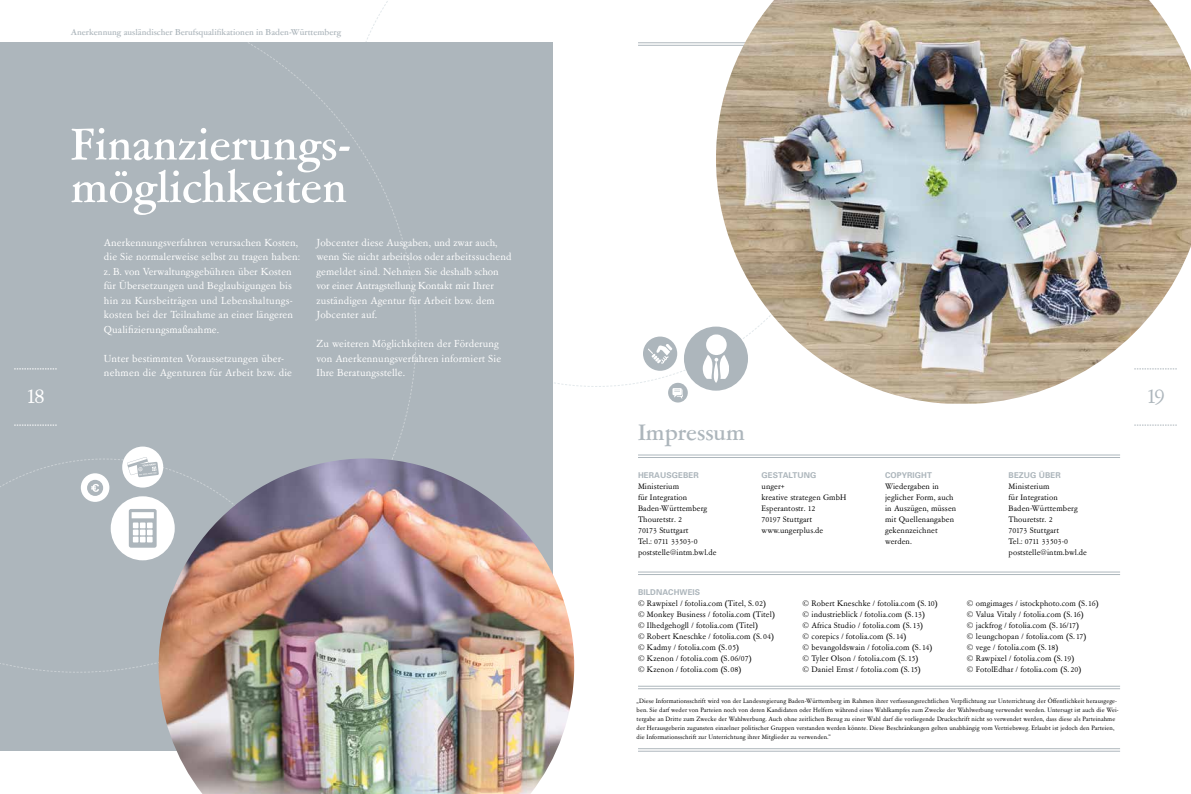
<style>
.page{position:relative;width:1191px;height:794px;background:#fff}
.page>*{position:absolute;margin:0;border:0;box-sizing:border-box;transform-origin:0 0}
.t1{font:500 50px/42.5px "Garamont Amst SB";color:#fff}
.t2{font:500 25px "Garamont Amst SB";color:#adb6bc}
.t3{font:25px "Garamont Amst SB";color:#adb6bc}
.t4{font:25px "Garamont Amst SB";color:#fff}
.t5{font:11.5px/14.5px "Garamont Amst SB";letter-spacing:.01em;color:#fff}
.t6{font:500 9.5px "Garamont Amst SB";color:#adb6bc}
.t7{font:9px/11px "Garamont Amst SB";letter-spacing:.01em;color:#000}
.t8{font:700 8px "Univers";letter-spacing:.01em;color:#adb6bc}
.t9{font:7px/9px "Garamont Amst SB";letter-spacing:.01em;color:#000}
</style>
<div class="page">
<div style="left:684px;top:326px;width:64px;height:65px;background:#adb6bc;border-radius:50%"></div>
<div style="left:0;top:43px;width:553px;height:708px;background:#adb6bc"></div>
<img style="left:312px;top:458px;width:262px;height:336px">
<hr style="left:638px;top:572px;width:482px;height:1px;background:#adb6bc">
<hr style="left:638px;top:574px;width:482px;height:1px;background:#adb6bc">
<hr style="left:638px;top:455px;width:482px;height:1px;background:#adb6bc">
<hr style="left:638px;top:457px;width:482px;height:1px;background:#adb6bc">
<hr style="left:638px;top:686px;width:482px;height:1px;background:#adb6bc">
<hr style="left:638px;top:688px;width:482px;height:1px;background:#adb6bc">
<svg style="left:702px;top:334px;width:14px;height:49px"></svg>
<div style="left:643px;top:336px;width:34px;height:35px;background:#adb6bc;border-radius:50%"></div>
<svg style="left:648px;top:344px;width:24px;height:19px"></svg>
<div style="left:668px;top:383px;width:20px;height:19px;background:#adb6bc;border-radius:50%"></div>
<svg style="left:672px;top:388px;width:11px;height:11px"></svg>
<img style="left:716px;top:0;width:475px;height:404px">
<svg style="left:1134px;top:369px;width:42px;height:1px"></svg>
<svg style="left:1134px;top:425px;width:42px;height:1px"></svg>
<hr style="left:638px;top:748px;width:482px;height:1px;background:#adb6bc">
<hr style="left:638px;top:751px;width:482px;height:1px;background:#adb6bc">
<svg style="left:0;top:42px;width:312px;height:752px"></svg>
<p class="t6" style="left:71px;top:27px;width:272px">Anerkennung ausländischer Berufsqualifikationen in Baden-Württemberg</p>
<h2 class="t4" style="left:26px;top:383px;width:21px">18</h2>
<h1 class="t1" style="left:71px;top:125px;width:279px">Finanzierungs&shy;möglichkeiten</h1>
<p class="t5" style="left:104px;top:235px;width:198px">Anerkennungsverfahren verursachen Kosten, die Sie normalerweise selbst zu tragen haben: z. B. von Verwaltungsgebühren über Kosten für Übersetzungen und Beglaubigungen bis hin zu Kursbeiträgen und Lebenshaltungs&shy;kosten bei der Teilnahme an einer längeren Qualifizierungsmaßnahme.</p>
<p class="t5" style="left:104px;top:351px;width:189px">Unter bestimmten Voraussetzungen über&shy;nehmen die Agenturen für Arbeit bzw. die</p>
<p class="t5" style="left:316px;top:235px;width:197px">Jobcenter diese Ausgaben, und zwar auch, wenn Sie nicht arbeitslos oder arbeitssuchend gemeldet sind. Nehmen Sie deshalb schon vor einer Antragstellung Kontakt mit Ihrer zuständigen Agentur für Arbeit bzw. dem Jobcenter auf.</p>
<p class="t5" style="left:316px;top:337px;width:186px">Zu weiteren Möglichkeiten der Förderung von Anerkennungsverfahren informiert Sie<br>Ihre Beratungsstelle.</p>
<h2 class="t2" style="left:638px;top:420px;width:108px">Impressum</h2>
<p class="t8" style="left:638px;top:471px;width:62px">HERAUSGEBER</p>
<p class="t7" style="left:638px;top:481px;width:80px">Ministerium<br>für Integration<br>Baden-Württemberg<br>Thouretstr. 2<br>70173 Stuttgart<br>Tel.: 0711 33503-0 poststelle@intm.bwl.de</p>
<p class="t8" style="left:761px;top:471px;width:56px">GESTALTUNG</p>
<p class="t7" style="left:761px;top:481px;width:86px">unger+<br>kreative strategen GmbH<br>Esperantostr. 12<br>70197 Stuttgart www.ungerplus.de</p>
<p class="t8" style="left:885px;top:471px;width:48px">COPYRIGHT</p>
<p class="t7" style="left:885px;top:481px;width:73px">Wiedergaben in jeglicher Form, auch in Auszügen, müssen mit Quellenangaben gekennzeichnet werden.</p>
<p class="t8" style="left:1008px;top:470px;width:54px">BEZUG ÜBER</p>
<p class="t7" style="left:1008px;top:481px;width:80px">Ministerium<br>für Integration<br>Baden-Württemberg<br>Thouretstr. 2<br>70173 Stuttgart<br>Tel.: 0711 33503-0 poststelle@intm.bwl.de</p>
<p class="t8" style="left:638px;top:587px;width:64px">BILDNACHWEIS</p>
<p class="t7" style="left:638px;top:598px;width:138px">© Rawpixel / fotolia.com (Titel, S. 02) © Monkey Business / fotolia.com (Titel) © Ilhedgehogll / fotolia.com (Titel)<br>© Robert Kneschke / fotolia.com (S. 04) © Kadmy / fotolia.com (S. 05)<br>© Kzenon / fotolia.com (S. 06/07)<br>© Kzenon / fotolia.com (S. 08)</p>
<p class="t7" style="left:802px;top:598px;width:137px">© Robert Kneschke / fotolia.com (S. 10) © industrieblick / fotolia.com (S. 13)<br>© Africa Studio / fotolia.com (S. 13)<br>© corepics / fotolia.com (S. 14)<br>© bevangoldswain / fotolia.com (S. 14) © Tyler Olson / fotolia.com (S. 15)<br>© Daniel Ernst / fotolia.com (S. 15)</p>
<p class="t7" style="left:967px;top:598px;width:133px">© omgimages / istockphoto.com (S. 16) © Valua Vitaly / fotolia.com (S. 16)<br>© jackfrog / fotolia.com (S. 16/17)<br>© leungchopan / fotolia.com (S. 17)<br>© vege / fotolia.com (S. 18)<br>© Rawpixel / fotolia.com (S. 19)<br>© FotolEdhar / fotolia.com (S. 20)</p>
<p class="t9" style="left:636px;top:696px;width:483px">„Diese Informationsschrift wird von der Landesregierung Baden-Württemberg im Rahmen ihrer verfassungsrechtlichen Verpflichtung zur Unterrichtung der Öffentlichkeit herausgege&shy;ben. Sie darf weder von Parteien noch von deren Kandidaten oder Helfern während eines Wahlkampfes zum Zwecke der Wahlwerbung verwendet werden. Untersagt ist auch die Wei&shy;tergabe an Dritte zum Zwecke der Wahlwerbung. Auch ohne zeitlichen Bezug zu einer Wahl darf die vorliegende Druckschrift nicht so verwendet werden, dass diese als Parteinahme der Herausgeberin zugunsten einzelner politischer Gruppen verstanden werden könnte. Diese Beschränkungen gelten unabhängig vom Vertriebsweg. Erlaubt ist jedoch den Parteien, die Informationsschrift zur Unterrichtung ihrer Mitglieder zu verwenden.“</p>
<h2 class="t3" style="left:1146px;top:383px;width:21px">19</h2>
</div>
